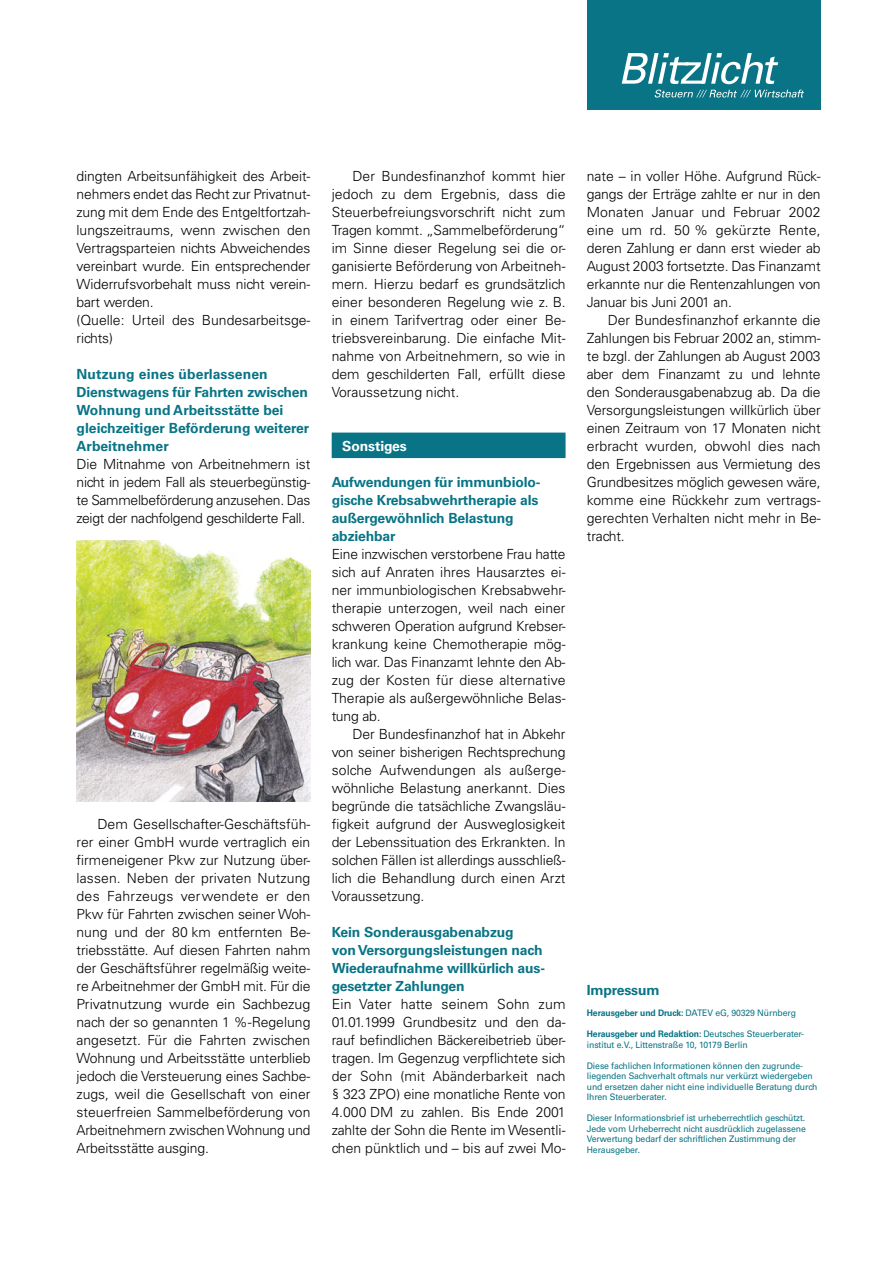
<style>
.page{position:relative;width:893px;height:1263px;background:#fff}
.page>*{position:absolute;margin:0;border:0;box-sizing:border-box;transform-origin:0 0}
.Grundtext{font:300 13.95px/18px "Univers LT Std";letter-spacing:-.01em;color:#000;text-align:justify}
.Überschrift{font:700 13.95px/18px "Univers LT Std";letter-spacing:-.01em;color:#087485}
.Rubrikbalken{font:700 13.95px "Univers LT Std";letter-spacing:-.01em;color:#fff}
.Tabellenlegende{font:9px/10.5px "Univers LT Std";letter-spacing:-.01em;color:#087485;scale:.96 1}
.s1{font-weight:700}
</style>
<div class="page">
<div style="left:587px;top:0;width:234px;height:110px;background:#087485"></div>
<svg style="left:622px;top:53px;width:156px;height:31px"></svg>
<svg style="left:655px;top:90px;width:149px;height:8px"></svg>
<div style="left:332px;top:433px;width:234px;height:25px;background:#087485"></div>
<img style="left:76px;top:540px;width:234px;height:261px">
<p class="Grundtext" style="left:77px;top:167px;width:235px">dingten Arbeitsunfähigkeit des Arbeit&shy;nehmers endet das Recht zur Privatnut&shy;zung mit dem Ende des Entgeltfortzah&shy;lungszeitraums, wenn zwischen den Vertragsparteien nichts Abweichendes vereinbart wurde. Ein entsprechender Widerrufsvorbehalt muss nicht verein&shy;bart werden.</p>
<p class="Grundtext" style="left:77px;top:311px;width:235px">(Quelle: Urteil des Bundesarbeitsge&shy;richts)</p>
<p class="Überschrift" style="left:77px;top:365px;width:234px">Nutzung eines überlassenen<br>Dienstwagens für Fahrten zwischen<br>Wohnung und Arbeitsstätte bei gleichzeitiger Beförderung weiterer<br>Arbeitnehmer</p>
<p class="Grundtext" style="left:77px;top:455px;width:235px">Die Mitnahme von Arbeitnehmern ist nicht in jedem Fall als steuerbegünstig&shy;te Sammelbeförderung anzusehen. Das zeigt der nachfolgend geschilderte Fall.</p>
<p class="Grundtext" style="left:77px;top:815px;width:235px;text-indent:21px">Dem Gesellschafter-Geschäftsfüh&shy;rer einer GmbH wurde vertraglich ein firmeneigener Pkw zur Nutzung über&shy;lassen. Neben der privaten Nutzung des Fahrzeugs verwendete er den Pkw für Fahrten zwischen seiner Woh&shy;nung und der 80 km entfernten Be&shy;triebsstätte. Auf diesen Fahrten nahm der Geschäftsführer regelmäßig weite&shy;re Arbeitnehmer der GmbH mit. Für die Privatnutzung wurde ein Sachbezug nach der so genannten 1 %-Regelung angesetzt. Für die Fahrten zwischen Wohnung und Arbeitsstätte unterblieb jedoch die Versteuerung eines Sachbe&shy;zugs, weil die Gesellschaft von einer steuerfreien Sammelbeförderung von Arbeitnehmern zwischen Wohnung und Arbeitsstätte ausging.</p>
<p class="Grundtext" style="left:332px;top:167px;width:235px;text-indent:21px">Der Bundesfinanzhof kommt hier jedoch zu dem Ergebnis, dass die Steuerbefreiungsvorschrift nicht zum Tragen kommt. „Sammelbeförderung“ im Sinne dieser Regelung sei die or&shy;ganisierte Beförderung von Arbeitneh&shy;mern. Hierzu bedarf es grundsätzlich einer besonderen Regelung wie z. B. in einem Tarifvertrag oder einer Be&shy;triebsvereinbarung. Die einfache Mit&shy;nahme von Arbeitnehmern, so wie in dem geschilderten Fall, erfüllt diese Voraussetzung nicht.</p>
<p class="Rubrikbalken" style="left:342px;top:437px;width:66px">Sonstiges</p>
<p class="Überschrift" style="left:332px;top:473px;width:209px">Aufwendungen für immunbiolo&shy;gische Krebsabwehrtherapie als außergewöhnlich Belastung abziehbar</p>
<p class="Grundtext" style="left:332px;top:545px;width:235px">Eine inzwischen verstorbene Frau hatte sich auf Anraten ihres Hausarztes ei&shy;ner immunbiologischen Krebsabwehr&shy;therapie unterzogen, weil nach einer schweren Operation aufgrund Krebser&shy;krankung keine Chemotherapie mög&shy;lich war. Das Finanzamt lehnte den Ab&shy;zug der Kosten für diese alternative Therapie als außergewöhnliche Belas&shy;tung ab.</p>
<p class="Grundtext" style="left:332px;top:725px;width:235px;text-indent:21px">Der Bundesfinanzhof hat in Abkehr von seiner bisherigen Rechtsprechung solche Aufwendungen als außerge&shy;wöhnliche Belastung anerkannt. Dies begründe die tatsächliche Zwangsläu&shy;figkeit aufgrund der Ausweglosigkeit der Lebenssituation des Erkrankten. In solchen Fällen ist allerdings ausschließ&shy;lich die Behandlung durch einen Arzt Voraussetzung.</p>
<p class="Überschrift" style="left:332px;top:923px;width:214px">Kein Sonderausgabenabzug<br>von Versorgungsleistungen nach<br>Wiederaufnahme willkürlich aus&shy;gesetzter Zahlungen</p>
<p class="Grundtext" style="left:332px;top:995px;width:235px">Ein Vater hatte seinem Sohn zum 01.01.1999 Grundbesitz und den da&shy;rauf befindlichen Bäckereibetrieb über&shy;tragen. Im Gegenzug verpflichtete sich der Sohn (mit Abänderbarkeit nach § 323 ZPO) eine monatliche Rente von 4.000 DM zu zahlen. Bis Ende 2001 zahlte der Sohn die Rente im Wesentli&shy;chen pünktlich und – bis auf zwei Mo-</p>
<p class="Grundtext" style="left:587px;top:167px;width:235px">nate – in voller Höhe. Aufgrund Rück&shy;gangs der Erträge zahlte er nur in den Monaten Januar und Februar 2002 eine um rd. 50 % gekürzte Rente, deren Zahlung er dann erst wieder ab August 2003 fortsetzte. Das Finanzamt erkannte nur die Rentenzahlungen von Januar bis Juni 2001 an.</p>
<p class="Grundtext" style="left:587px;top:311px;width:235px;text-indent:21px">Der Bundesfinanzhof erkannte die Zahlungen bis Februar 2002 an, stimm&shy;te bzgl. der Zahlungen ab August 2003 aber dem Finanzamt zu und lehnte den Sonderausgabenabzug ab. Da die Versorgungsleistungen willkürlich über einen Zeitraum von 17 Monaten nicht erbracht wurden, obwohl dies nach den Ergebnissen aus Vermietung des Grundbesitzes möglich gewesen wäre, komme eine Rückkehr zum vertrags&shy;gerechten Verhalten nicht mehr in Be&shy;tracht.</p>
<p class="Überschrift" style="left:587px;top:981px;width:74px">Impressum</p>
<p class="Tabellenlegende" style="left:587px;top:1008px;width:219px"><span class="s1">Herausgeber und Druck:</span> DATEV eG, 90329 Nürnberg</p>
<p class="Tabellenlegende" style="left:587px;top:1029px;width:227px"><span class="s1">Herausgeber und Redaktion:</span> Deutsches Steuerberater&shy;institut e.V., Littenstraße 10, 10179 Berlin</p>
<p class="Tabellenlegende" style="left:587px;top:1060px;width:242px">Diese fachlichen Informationen können den zugrunde&shy;liegenden Sachverhalt oftmals nur verkürzt wiedergeben und ersetzen daher nicht eine individuelle Beratung durch Ihren Steuerberater.</p>
<p class="Tabellenlegende" style="left:587px;top:1113px;width:230px">Dieser Informationsbrief ist urheberrechtlich geschützt.<br>Jede vom Urheberrecht nicht ausdrücklich zugelassene Verwertung bedarf der schriftlichen Zustimmung der Herausgeber.</p>
</div>
